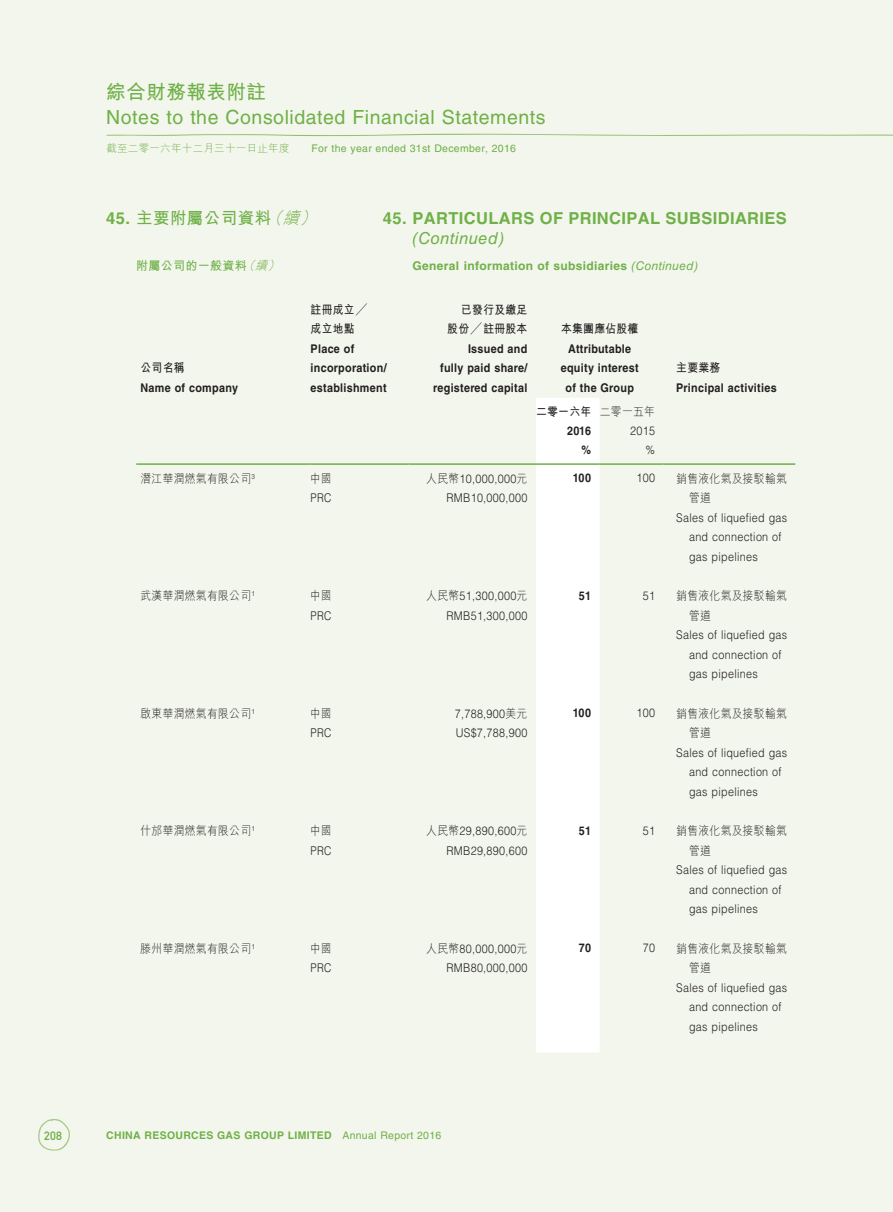
<style>
.page{position:relative;width:893px;height:1212px;background:#f3f6ec}
.page>*{position:absolute;margin:0;border:0;box-sizing:border-box;transform-origin:0 0}
.t1{font:19.5px "Helvetica LT Std";letter-spacing:.03em;color:#6fb048}
.t2{font:700 19.5px "M Hei HK";letter-spacing:.03em;color:#6fb048}
.t3{font:700 16.5px "Helvetica LT Std";letter-spacing:.02em;color:#6fb048}
.t4{font:700 16.5px "M Hei HK";letter-spacing:.03em;color:#6fb048}
.t5{font:italic 16.5px "Helvetica LT Std";letter-spacing:.03em;color:#6fb048}
.t6{font:300 12px/19.5px "Helvetica LT Std";letter-spacing:.03em;color:#231f20;scale:.9 1}
.t7{font:700 12px/19.5px "Helvetica LT Std";letter-spacing:.03em;color:#231f20;scale:.9 1}
.t8{font:300 12px/19.5px "M Hei HK";letter-spacing:.03em;color:#231f20;scale:.9 1}
.t9{font:700 12px/19.5px "M Hei HK";letter-spacing:.03em;color:#231f20;scale:.9 1}
.t10{font:700 12px "Helvetica LT Std";letter-spacing:.03em;color:#6fb048}
.t11{font:300 12px "Helvetica LT Std";letter-spacing:.03em;color:#231f20;scale:.85 1}
.t12{font:700 12px "M Hei HK";letter-spacing:.03em;color:#6fb048}
.t13{font:300 12px "M Hei HK";letter-spacing:.03em;color:#231f20;scale:.85 1}
.t14{font:12px "DIN Mittelschrift Std";color:#6fb048}
.t15{font:700 10.5px "Helvetica LT Std";letter-spacing:.03em;color:#6fb048}
.t16{font:10.5px "Helvetica LT Std";letter-spacing:.03em;color:#6fb048}
.t17{font:300 10.5px "M Hei HK";letter-spacing:.03em;color:#6fb048}
.s1{font-family:"Helvetica LT Std"}
.s2{font-weight:300;font-style:italic}
.s3{font-weight:400;font-style:italic}
.s4{font-weight:300}
.s5{font-family:"M Hei HK"}
.s6{font-weight:400}
</style>
<div class="page">
<svg style="left:106px;top:134px;width:787px;height:2px"></svg>
<svg style="left:38px;top:1119px;width:32px;height:32px"></svg>
<div style="left:536px;top:398px;width:64px;height:654px;background:#fff"></div>
<hr style="left:136px;top:463px;width:175px;height:2px;background:#6fb048">
<hr style="left:311px;top:463px;width:97px;height:2px;background:#6fb048">
<hr style="left:408px;top:463px;width:128px;height:2px;background:#6fb048">
<hr style="left:536px;top:463px;width:64px;height:2px;background:#6fb048">
<hr style="left:600px;top:463px;width:63px;height:2px;background:#6fb048">
<hr style="left:663px;top:463px;width:132px;height:2px;background:#6fb048">
<h1 class="t2" style="left:106px;top:78px;width:161px">綜合財務報表附註</h1>
<h1 class="t1" style="left:106px;top:106px;width:441px">Notes to the Consolidated Financial Statements</h1>
<p class="t17" style="left:106px;top:141px;width:185px">截至二零一六年十二月三十一日止年度</p>
<p class="t16" style="left:311px;top:142px;width:206px">For the year ended 31st December, 2016</p>
<h2 class="t4" style="left:106px;top:206px;width:217px"><span class="s1">45.</span> 主要附屬公司資料<span class="s2">（續）</span></h2>
<p class="t12" style="left:136px;top:257px;width:149px">附屬公司的一般資料<span class="s2">（續）</span></p>
<h2 class="t3" style="left:383px;top:209px;width:118px">45. PARTICULAR</h2>
<h2 class="t3" style="left:523px;top:209px;width:265px">S OF PRINCIPAL SUBSIDIARIES</h2>
<h2 class="t5" style="left:413px;top:229px;width:93px">(Continued)</h2>
<p class="t10" style="left:413px;top:258px;width:287px">General information of subsidiaries <span class="s3">(Continued)</span></p>
<p class="t9" style="left:140px;top:357px;width:51px">公司名稱</p>
<p class="t7" style="left:140px;top:377px;width:110px">Name of company</p>
<p class="t9" style="left:311px;top:298px;width:64px">註冊成立╱成立地點</p>
<p class="t7" style="left:311px;top:338px;width:86px">Place of incorporation/ establishment</p>
<p class="t9" style="left:447px;top:298px;width:91px;text-align:right">已發行及繳足<br>股份╱註冊股本</p>
<p class="t7" style="left:433px;top:338px;width:106px;text-align:right">Issued and<br>fully paid share/ registered capital</p>
<p class="t9" style="left:561px;top:318px;width:88px">本集團應佔股權</p>
<p class="t7" style="left:561px;top:338px;width:88px;text-align:center">Attributable equity interest of the Group</p>
<p class="t9" style="left:676px;top:357px;width:51px">主要業務</p>
<p class="t7" style="left:676px;top:377px;width:113px">Principal activities</p>
<p class="t9" style="left:536px;top:401px;width:134px">二零一六年 <span class="s4">二零一五年</span></p>
<p class="t7" style="left:567px;top:421px;width:28px">2016</p>
<p class="t6" style="left:630px;top:421px;width:29px">2015</p>
<p class="t7" style="left:582px;top:440px;width:12px">%</p>
<p class="t6" style="left:645px;top:440px;width:12px">%</p>
<p class="t8" style="left:140px;top:468px;width:129px">潛江華潤燃氣有限公司<sup>3</sup></p>
<p class="t13" style="left:311px;top:470px;width:26px">中國</p>
<p class="t11" style="left:311px;top:491px;width:26px">PRC</p>
<p class="t6" style="left:426px;top:469px;width:114px;text-align:right"><span class="s5">人民幣</span>10,000,000<span class="s5">元<br></span>RMB10,000,000</p>
<p class="t7" style="left:573px;top:468px;width:22px">100</p>
<p class="t6" style="left:636px;top:468px;width:22px">100</p>
<p class="t8" style="left:689px;top:468px;width:110px;text-indent:-13px">銷售液化氣及接駁輸氣管道</p>
<p class="t6" style="left:689px;top:508px;width:111px;text-indent:-13px">Sales of liquefied gas and connection of gas pipelines</p>
<p class="t8" style="left:140px;top:586px;width:129px">武漢華潤燃氣有限公司<sup>1</sup></p>
<p class="t13" style="left:311px;top:587px;width:26px">中國</p>
<p class="t11" style="left:311px;top:608px;width:26px">PRC</p>
<p class="t6" style="left:426px;top:586px;width:114px;text-align:right"><span class="s5">人民幣</span>51,300,000<span class="s5">元<br></span>RMB51,300,000</p>
<p class="t7" style="left:579px;top:586px;width:15px">51</p>
<p class="t6" style="left:643px;top:586px;width:15px">51</p>
<p class="t8" style="left:689px;top:586px;width:110px;text-indent:-13px">銷售液化氣及接駁輸氣管道</p>
<p class="t6" style="left:689px;top:625px;width:111px;text-indent:-13px">Sales of liquefied gas and connection of gas pipelines</p>
<p class="t8" style="left:140px;top:703px;width:129px">啟東華潤燃氣有限公司<sup>1</sup></p>
<p class="t13" style="left:311px;top:705px;width:26px">中國</p>
<p class="t11" style="left:311px;top:726px;width:26px">PRC</p>
<p class="t6" style="left:455px;top:704px;width:82px">7,788,900<span class="s5">美元<br></span>US$7,788,900</p>
<p class="t7" style="left:573px;top:703px;width:22px">100</p>
<p class="t6" style="left:636px;top:703px;width:22px">100</p>
<p class="t8" style="left:689px;top:703px;width:110px;text-indent:-13px">銷售液化氣及接駁輸氣管道</p>
<p class="t6" style="left:689px;top:743px;width:111px;text-indent:-13px">Sales of liquefied gas and connection of gas pipelines</p>
<p class="t8" style="left:140px;top:821px;width:129px">什邡華潤燃氣有限公司<sup>1</sup></p>
<p class="t13" style="left:311px;top:822px;width:26px">中國</p>
<p class="t11" style="left:311px;top:843px;width:26px">PRC</p>
<p class="t6" style="left:426px;top:821px;width:114px;text-align:right"><span class="s5">人民幣</span>29,890,600<span class="s5">元<br></span>RMB29,890,600</p>
<p class="t7" style="left:579px;top:821px;width:15px">51</p>
<p class="t6" style="left:643px;top:821px;width:15px">51</p>
<p class="t8" style="left:689px;top:821px;width:110px;text-indent:-13px">銷售液化氣及接駁輸氣管道</p>
<p class="t6" style="left:689px;top:860px;width:111px;text-indent:-13px">Sales of liquefied gas and connection of gas pipelines</p>
<p class="t8" style="left:140px;top:938px;width:129px">滕州華潤燃氣有限公司<sup>1</sup></p>
<p class="t13" style="left:311px;top:940px;width:26px">中國</p>
<p class="t11" style="left:311px;top:961px;width:26px">PRC</p>
<p class="t6" style="left:426px;top:939px;width:114px;text-align:right"><span class="s5">人民幣</span>80,000,000<span class="s5">元<br></span>RMB80,000,000</p>
<p class="t7" style="left:579px;top:938px;width:15px">70</p>
<p class="t6" style="left:643px;top:938px;width:15px">70</p>
<p class="t8" style="left:689px;top:938px;width:110px;text-indent:-13px">銷售液化氣及接駁輸氣管道</p>
<p class="t6" style="left:689px;top:978px;width:111px;text-indent:-13px">Sales of liquefied gas and connection of gas pipelines</p>
<p class="t14" style="left:44px;top:1128px;width:19px">208</p>
<p class="t15" style="left:106px;top:1128px;width:337px">CHINA RESOURCES GAS GROUP LIMITED <span class="s6">Annual Report 2016</span></p>
</div>
